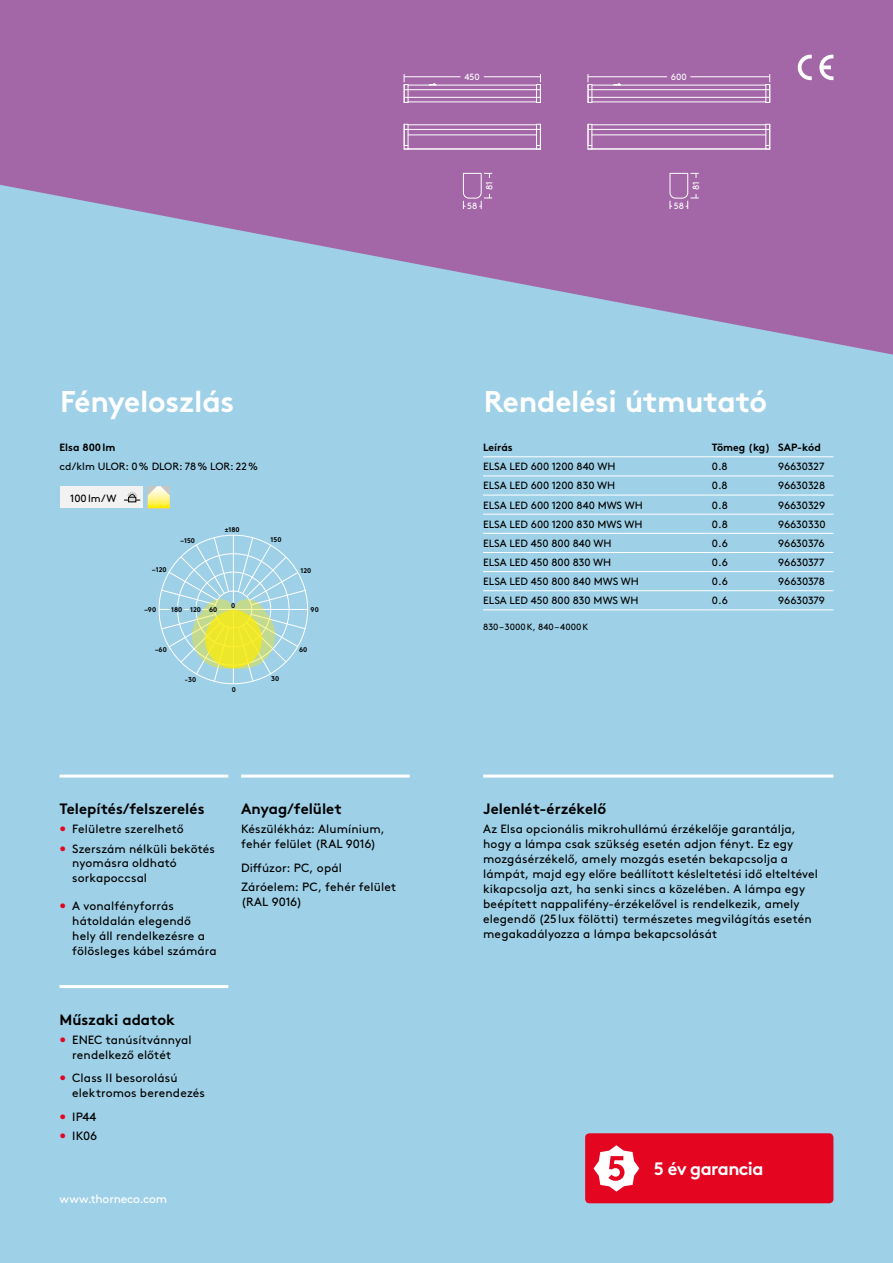
<style>
.page{position:relative;width:893px;height:1263px;background:#9ed0e7}
.page>*{position:absolute;margin:0;border:0;box-sizing:border-box;transform-origin:0 0}
.t1{font:700 30px "Brown";letter-spacing:-.015em;color:#fff}
.t2{font:700 18px "Brown";letter-spacing:-.035em;color:#fff}
.t3{font:700 15px "Brown";color:#000}
.t4{font:12px/14.9px "Brown";letter-spacing:.01em;color:#000}
.t5{font:12px "Brown";letter-spacing:-.02em;color:#fff}
.t6{font:10.5px "Brown";color:#000}
.t7{font:700 10.5px "Brown";color:#000}
.t8{font:9px "Brown";letter-spacing:.015em;color:#000}
.t9{font:9px "Brown";color:#fff}
.t10{font:700 6.9px "Brown";color:#000}
.s1{color:#e40521}
</style>
<div class="page">
<svg style="left:0;top:0;width:893px;height:355px;fill:#a366a7"></svg>
<hr style="left:233px;top:535px;width:1px;height:67px;background:#fff">
<hr style="left:233px;top:609px;width:1px;height:75px;background:#fff">
<hr style="left:219px;top:609px;width:89px;height:1px;background:#fff">
<svg style="left:159px;top:536px;width:148px;height:146px"></svg>
<hr style="left:483px;top:774px;width:350px;height:3px;background:#fff">
<hr style="left:60px;top:774px;width:168px;height:3px;background:#fff">
<hr style="left:60px;top:985px;width:168px;height:3px;background:#fff">
<hr style="left:241px;top:774px;width:169px;height:3px;background:#fff">
<hr style="left:483px;top:456px;width:229px;height:1px;background:#fff">
<hr style="left:712px;top:456px;width:66px;height:1px;background:#fff">
<hr style="left:778px;top:456px;width:55px;height:1px;background:#fff">
<hr style="left:483px;top:533px;width:229px;height:1px;background:#fff">
<hr style="left:483px;top:475px;width:229px;height:1px;background:#fff">
<hr style="left:712px;top:475px;width:66px;height:1px;background:#fff">
<hr style="left:778px;top:475px;width:55px;height:1px;background:#fff">
<hr style="left:483px;top:495px;width:229px;height:1px;background:#fff">
<hr style="left:712px;top:495px;width:66px;height:1px;background:#fff">
<hr style="left:778px;top:495px;width:55px;height:1px;background:#fff">
<hr style="left:483px;top:514px;width:229px;height:1px;background:#fff">
<hr style="left:712px;top:514px;width:66px;height:1px;background:#fff">
<hr style="left:778px;top:514px;width:55px;height:1px;background:#fff">
<hr style="left:712px;top:533px;width:66px;height:1px;background:#fff">
<hr style="left:778px;top:533px;width:55px;height:1px;background:#fff">
<hr style="left:483px;top:552px;width:229px;height:1px;background:#fff">
<hr style="left:483px;top:571px;width:229px;height:1px;background:#fff">
<hr style="left:483px;top:590px;width:229px;height:1px;background:#fff">
<hr style="left:483px;top:609px;width:229px;height:1px;background:#fff">
<hr style="left:712px;top:571px;width:66px;height:1px;background:#fff">
<hr style="left:778px;top:571px;width:55px;height:1px;background:#fff">
<hr style="left:712px;top:590px;width:66px;height:1px;background:#fff">
<hr style="left:778px;top:590px;width:55px;height:1px;background:#fff">
<hr style="left:712px;top:609px;width:66px;height:1px;background:#fff">
<hr style="left:778px;top:609px;width:55px;height:1px;background:#fff">
<hr style="left:712px;top:552px;width:66px;height:1px;background:#fff">
<hr style="left:778px;top:552px;width:55px;height:1px;background:#fff">
<svg style="left:148px;top:486px;width:22px;height:22px"></svg>
<div style="left:60px;top:486px;width:83px;height:22px;background:#f2f2f2"></div>
<svg style="left:124px;top:492px;width:16px;height:10px"></svg>
<hr style="left:404px;top:76px;width:56px;height:1px;background:#fff">
<hr style="left:484px;top:76px;width:56px;height:1px;background:#fff">
<hr style="left:408px;top:85px;width:129px;height:1px;background:#fff">
<hr style="left:404px;top:89px;width:136px;height:1px;background:#fff">
<hr style="left:404px;top:97px;width:136px;height:1px;background:#fff">
<hr style="left:408px;top:101px;width:129px;height:1px;background:#fff">
<hr style="left:408px;top:124px;width:129px;height:1px;background:#fff">
<hr style="left:404px;top:129px;width:136px;height:1px;background:#fff">
<hr style="left:408px;top:134px;width:129px;height:1px;background:#fff">
<hr style="left:408px;top:148px;width:129px;height:1px;background:#fff">
<hr style="left:408px;top:149px;width:129px;height:1px;background:#fff">
<svg style="left:536px;top:74px;width:5px;height:29px"></svg>
<svg style="left:429px;top:83px;width:7px;height:3px"></svg>
<svg style="left:403px;top:123px;width:6px;height:27px"></svg>
<svg style="left:536px;top:123px;width:5px;height:27px"></svg>
<svg style="left:404px;top:74px;width:5px;height:29px"></svg>
<svg style="left:463px;top:172px;width:29px;height:37px"></svg>
<hr style="left:588px;top:76px;width:79px;height:1px;background:#fff">
<hr style="left:690px;top:76px;width:80px;height:1px;background:#fff">
<hr style="left:592px;top:85px;width:174px;height:1px;background:#fff">
<hr style="left:588px;top:89px;width:182px;height:1px;background:#fff">
<hr style="left:588px;top:97px;width:182px;height:1px;background:#fff">
<hr style="left:592px;top:101px;width:174px;height:1px;background:#fff">
<hr style="left:592px;top:124px;width:174px;height:1px;background:#fff">
<hr style="left:588px;top:129px;width:182px;height:1px;background:#fff">
<hr style="left:592px;top:134px;width:174px;height:1px;background:#fff">
<hr style="left:592px;top:148px;width:174px;height:1px;background:#fff">
<hr style="left:592px;top:149px;width:174px;height:1px;background:#fff">
<svg style="left:765px;top:74px;width:6px;height:29px"></svg>
<svg style="left:614px;top:83px;width:7px;height:3px"></svg>
<svg style="left:587px;top:123px;width:6px;height:27px"></svg>
<svg style="left:765px;top:123px;width:6px;height:27px"></svg>
<svg style="left:587px;top:74px;width:5px;height:29px"></svg>
<svg style="left:669px;top:172px;width:30px;height:37px"></svg>
<svg style="left:798px;top:55px;width:14px;height:25px"></svg>
<svg style="left:819px;top:55px;width:14px;height:25px"></svg>
<div style="left:585px;top:1133px;width:248px;height:70px;background:#e40521;border-radius:4px"></div>
<svg style="left:594px;top:1145px;width:45px;height:46px"></svg>
<p class="t9" style="left:464px;top:70px;width:17px">450</p>
<p class="t9" style="left:671px;top:70px;width:17px">600</p>
<p class="t9" style="left:483px;top:190px;width:10px;rotate:-90deg">81</p>
<p class="t9" style="left:689px;top:190px;width:10px;rotate:-90deg">81</p>
<p class="t9" style="left:467px;top:199px;width:12px">58</p>
<p class="t9" style="left:674px;top:199px;width:12px">58</p>
<h1 class="t1" style="left:60px;top:378px;width:176px">Fényeloszlás</h1>
<p class="t7" style="left:60px;top:439px;width:57px">Elsa 800lm</p>
<p class="t6" style="left:60px;top:458px;width:200px">cd/klm ULOR: 0% DLOR: 78% LOR: 22%</p>
<p class="t6" style="left:70px;top:490px;width:48px">100lm/W</p>
<p class="t10" style="left:180px;top:535px;width:16px">–150</p>
<p class="t10" style="left:225px;top:524px;width:16px">±180</p>
<p class="t10" style="left:271px;top:534px;width:12px">150</p>
<p class="t10" style="left:152px;top:564px;width:16px">–120</p>
<p class="t10" style="left:300px;top:565px;width:12px">120</p>
<p class="t10" style="left:144px;top:603px;width:13px">–90</p>
<p class="t10" style="left:311px;top:604px;width:10px">90</p>
<p class="t10" style="left:155px;top:644px;width:13px">–60</p>
<p class="t10" style="left:231px;top:600px;width:6px">0</p>
<p class="t10" style="left:171px;top:603px;width:48px">180 120 60</p>
<p class="t10" style="left:299px;top:644px;width:10px">60</p>
<p class="t10" style="left:185px;top:674px;width:13px">-30</p>
<p class="t10" style="left:232px;top:684px;width:6px">0</p>
<p class="t10" style="left:271px;top:673px;width:10px">30</p>
<p class="t3" style="left:59px;top:797px;width:147px">Telepítés/felszerelés</p>
<p class="t3" style="left:241px;top:797px;width:102px">Anyag/felület</p>
<p class="t4" style="left:241px;top:821px;width:145px">Készülékház: Alumínium, fehér felület (RAL 9016)</p>
<p class="t4" style="left:241px;top:857px;width:157px;line-height:19.2px">Diffúzor: PC, opál<br>Záróelem: PC, fehér felület</p>
<p class="t4" style="left:241px;top:893px;width:63px">(RAL 9016)</p>
<p class="t4" style="left:60px;top:821px;width:126px"><span class="s1">•</span> Felületre szerelhető</p>
<p class="t4" style="left:72px;top:840px;width:144px;text-indent:-13px"><span class="s1">•</span> Szerszám nélküli bekötés nyomásra oldható sorkapoccsal</p>
<p class="t4" style="left:72px;top:897px;width:146px;text-indent:-13px"><span class="s1">•</span> A vonalfényforrás hátoldalán elegendő hely áll rendelkezésre a fölösleges kábel számára</p>
<p class="t3" style="left:60px;top:1007px;width:117px">Műszaki adatok</p>
<p class="t4" style="left:72px;top:1031px;width:121px;text-indent:-13px"><span class="s1">•</span> ENEC tanúsítvánnyal rendelkező előtét</p>
<p class="t4" style="left:72px;top:1070px;width:134px;text-indent:-13px"><span class="s1">•</span> Class II besorolású elektromos berendezés</p>
<p class="t4" style="left:60px;top:1108px;width:38px"><span class="s1">•</span> IP44</p>
<p class="t4" style="left:60px;top:1127px;width:39px"><span class="s1">•</span> IK06</p>
<p class="t5" style="left:60px;top:1190px;width:109px">www.thorneco.com</p>
<h1 class="t1" style="left:484px;top:378px;width:285px">Rendelési útmutató</h1>
<p class="t7" style="left:483px;top:439px;width:31px">Leírás</p>
<p class="t7" style="left:712px;top:439px;width:111px">Tömeg (kg) SAP-kód</p>
<p class="t6" style="left:483px;top:459px;width:134px">ELSA LED 600 1200 840 WH</p>
<p class="t6" style="left:712px;top:459px;width:17px">0.8</p>
<p class="t6" style="left:778px;top:459px;width:48px">96630327</p>
<p class="t6" style="left:483px;top:478px;width:134px">ELSA LED 600 1200 830 WH</p>
<p class="t6" style="left:712px;top:478px;width:17px">0.8</p>
<p class="t6" style="left:778px;top:478px;width:48px">96630328</p>
<p class="t6" style="left:483px;top:497px;width:161px">ELSA LED 600 1200 840 MWS WH</p>
<p class="t6" style="left:712px;top:497px;width:17px">0.8</p>
<p class="t6" style="left:778px;top:497px;width:48px">96630329</p>
<p class="t6" style="left:483px;top:516px;width:161px">ELSA LED 600 1200 830 MWS WH</p>
<p class="t6" style="left:712px;top:516px;width:17px">0.8</p>
<p class="t6" style="left:778px;top:516px;width:49px">96630330</p>
<p class="t6" style="left:483px;top:535px;width:130px">ELSA LED 450 800 840 WH</p>
<p class="t6" style="left:712px;top:535px;width:17px">0.6</p>
<p class="t6" style="left:778px;top:535px;width:48px">96630376</p>
<p class="t6" style="left:483px;top:554px;width:130px">ELSA LED 450 800 830 WH</p>
<p class="t6" style="left:712px;top:554px;width:17px">0.6</p>
<p class="t6" style="left:778px;top:554px;width:48px">96630377</p>
<p class="t6" style="left:483px;top:573px;width:157px">ELSA LED 450 800 840 MWS WH</p>
<p class="t6" style="left:712px;top:573px;width:17px">0.6</p>
<p class="t6" style="left:778px;top:573px;width:48px">96630378</p>
<p class="t6" style="left:483px;top:592px;width:157px">ELSA LED 450 800 830 MWS WH</p>
<p class="t6" style="left:712px;top:592px;width:17px">0.6</p>
<p class="t6" style="left:778px;top:592px;width:48px">96630379</p>
<p class="t8" style="left:483px;top:620px;width:107px">830–3000K, 840–4000K</p>
<p class="t3" style="left:483px;top:797px;width:125px">Jelenlét-érzékelő</p>
<p class="t4" style="left:483px;top:821px;width:336px">Az Elsa opcionális mikrohullámú érzékelője garantálja, hogy a lámpa csak szükség esetén adjon fényt. Ez egy mozgásérzékelő, amely mozgás esetén bekapcsolja a lámpát, majd egy előre beállított késleltetési idő elteltével kikapcsolja azt, ha senki sincs a közelében. A lámpa egy beépített nappalifény-érzékelővel is rendelkezik, amely elegendő (25lux fölötti) természetes megvilágítás esetén megakadályozza a lámpa bekapcsolását</p>
<h2 class="t2" style="left:654px;top:1154px;width:111px">5 év garancia</h2>
</div>
